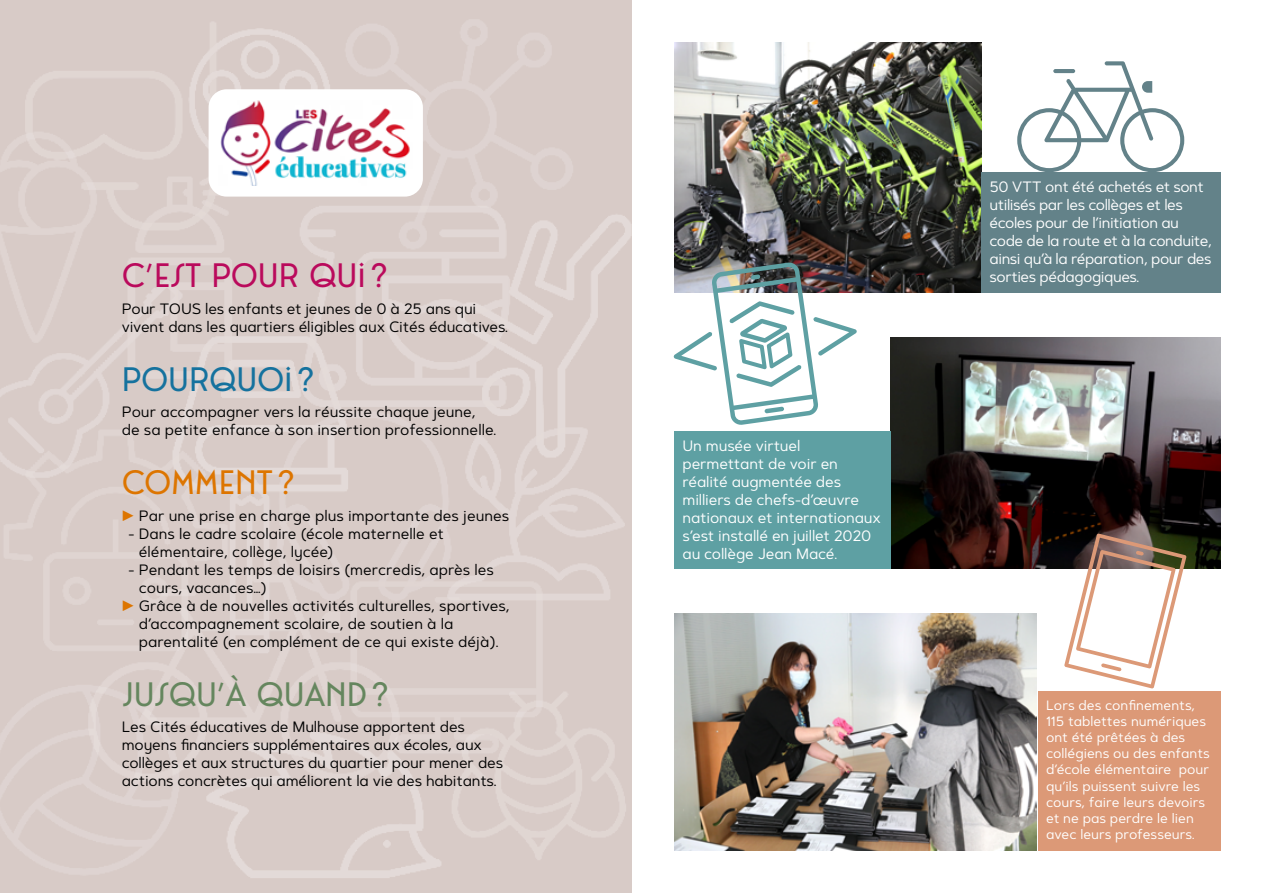
<style>
.page{position:relative;width:1263px;height:893px;background:#fff}
.page>*{position:absolute;margin:0;border:0;box-sizing:border-box;transform-origin:0 0}
.t1{font:31.2px "Catallina";color:#ba0a5c}
.t2{font:31.2px "Catallina";color:#65865e}
.t3{font:31.2px "Catallina";color:#15729e}
.t4{font:31.2px "Catallina";color:#dd7500}
.t5{font:15px/18px "Artegra Sans Alt";letter-spacing:-.01em;color:#000}
.t6{font:15px/18px "Artegra Sans Alt";letter-spacing:-.03em;color:#fff}
.t7{font:15px/18px "Artegra Sans Alt";letter-spacing:-.01em;color:#fff}
.t8{font:13.5px/16.2px "Artegra Sans Alt";color:#fff}
.s1{color:#dd7500}
</style>
<div class="page">
<img style="left:0;top:0;width:631px;height:893px">
<img style="left:674px;top:43px;width:307px;height:249px">
<img style="left:891px;top:337px;width:329px;height:231px">
<img style="left:674px;top:613px;width:363px;height:237px">
<svg style="left:1017px;top:61px;width:167px;height:111px"></svg>
<svg style="left:674px;top:262px;width:183px;height:163px"></svg>
<svg style="left:1064px;top:533px;width:122px;height:156px"></svg>
<div style="left:209px;top:89px;width:214px;height:108px;background:#fff;border-radius:18px"></div>
<img style="left:220px;top:101px;width:190px;height:84px">
<div style="left:981px;top:172px;width:239px;height:120px;background:#638289"></div>
<div style="left:674px;top:431px;width:217px;height:137px;background:#5ea0a3"></div>
<div style="left:1037px;top:691px;width:183px;height:159px;background:#dc9977"></div>
<p class="t1" style="left:122px;top:255px;width:268px">C’EST POUR QUI?</p>
<p class="t5" style="left:122px;top:299px;width:388px">Pour TOUS les enfants et jeunes de 0 à 25 ans qui vivent dans les quartiers éligibles aux Cités éducatives.</p>
<p class="t3" style="left:122px;top:359px;width:195px">POURQUOI?</p>
<p class="t5" style="left:122px;top:403px;width:376px">Pour accompagner vers la réussite chaque jeune, de sa petite enfance à son insertion professionnelle.</p>
<p class="t4" style="left:122px;top:462px;width:175px">COMMENT?</p>
<p class="t5" style="left:122px;top:506px;width:389px"><span class="s1">▶</span> Par une prise en charge plus importante des jeunes</p>
<p class="t5" style="left:139px;top:524px;width:306px;text-indent:-11px">- Dans le cadre scolaire (école maternelle et élémentaire, collège, lycée)</p>
<p class="t5" style="left:139px;top:560px;width:357px;text-indent:-11px">- Pendant les temps de loisirs (mercredis, après les cours, vacances…)</p>
<p class="t5" style="left:139px;top:596px;width:372px;text-indent:-17px"><span class="s1">▶</span> Grâce à de nouvelles activités culturelles, sportives, d’accompagnement scolaire, de soutien à la parentalité (en complément de ce qui existe déjà).</p>
<p class="t2" style="left:122px;top:674px;width:269px">JUSQU’À QUAND?</p>
<p class="t5" style="left:122px;top:718px;width:383px">Les Cités éducatives de Mulhouse apportent des moyens financiers supplémentaires aux écoles, aux collèges et aux structures du quartier pour mener des actions concrètes qui améliorent la vie des habitants.</p>
<p class="t7" style="left:682px;top:436px;width:200px">Un musée virtuel permettant de voir en réalité augmentée des milliers de chefs-d’œuvre nationaux et internationaux s’est installé en juillet 2020 au collège Jean Macé.</p>
<p class="t6" style="left:989px;top:177px;width:224px">50 VTT ont été achetés et sont utilisés par les collèges et les écoles pour de l’initiation au code de la route et à la conduite, ainsi qu’à la réparation, pour des sorties pédagogiques.</p>
<p class="t8" style="left:1046px;top:697px;width:165px">Lors des confinements,<br>115 tablettes numériques ont été prêtées à des collégiens ou des enfants d’école élémentaire pour qu’ils puissent suivre les cours, faire leurs devoirs et ne pas perdre le lien avec leurs professeurs.</p>
</div>
